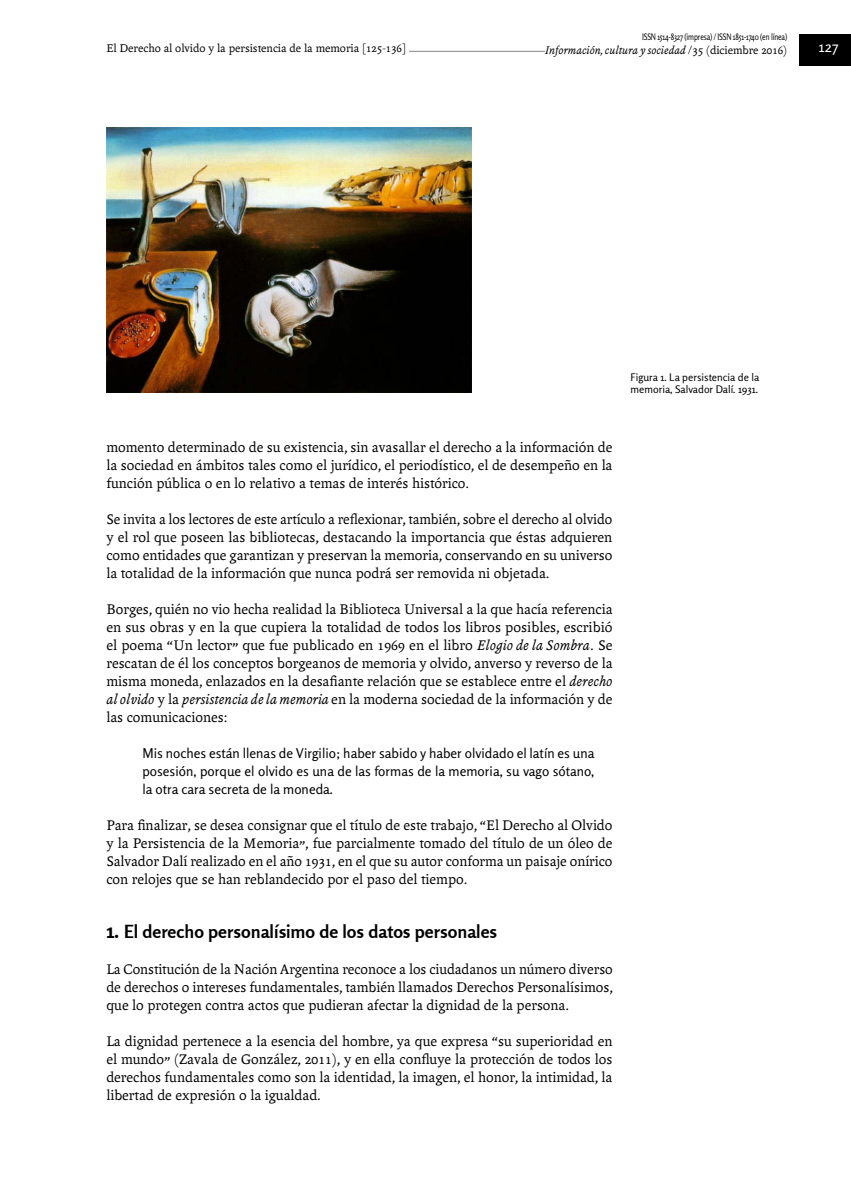
<style>
.page{position:relative;width:851px;height:1191px;background:#fff}
.page>*{position:absolute;margin:0;border:0;box-sizing:border-box;transform-origin:0 0}
.Art____Subtítulo{font:700 18px "Rosario";color:#000}
.Art____Texto_princip{font:15px/18px "Andralis ND Os F";color:#000;text-align:justify}
.t1{font:15px "Rosario";color:#fff}
.Art____Cita{font:13.5px/18px "Rosario";color:#000;text-align:justify}
.Maqueta____Encabezad{font:12px "Andralis ND Os F";color:#000}
.t2{font:italic 12px "Andralis ND Os F";color:#000}
.Nota_al_pie_o_Img{font:10.5px/12.6px "Rosario";color:#000}
.t3{font:9px "Rosario";letter-spacing:-.02em;color:#000;scale:.8 1}
.s1{font-style:normal}
.s2{font-style:italic}
.s3{font-size:21px}
</style>
<div class="page">
<hr style="left:106px;top:51px;width:546px;height:1px;background:#87888a">
<div style="left:545px;top:44px;width:242px;height:15px;background:#fff"></div>
<div style="left:799px;top:35px;width:51px;height:31px;background:#000"></div>
<div style="left:106px;top:41px;width:303px;height:15px;background:#fff"></div>
<img style="left:106px;top:128px;width:365px;height:264px">
<p class="t3" style="left:642px;top:31px;width:183px">ISSN 1514-8327 (impresa) / ISSN 1851-1740 (en línea)</p>
<p class="Maqueta____Encabezad" style="left:106px;top:42px;width:301px">El Derecho al olvido y la persistencia de la memoria [125-136]</p>
<p class="t2" style="left:545px;top:44px;width:243px">Información, cultura y sociedad <span class="s1">/35 (diciembre 2016)</span></p>
<p class="t1" style="left:818px;top:38px;width:21px">127</p>
<p class="Art____Texto_princip" style="left:106px;top:438px;width:507px">momento determinado de su existencia, sin avasallar el derecho a la información de la sociedad en ámbitos tales como el jurídico, el periodístico, el de desempeño en la función pública o en lo relativo a temas de interés histórico.</p>
<p class="Art____Texto_princip" style="left:106px;top:510px;width:507px">Se invita a los lectores de este artículo a reflexionar, también, sobre el derecho al olvido y el rol que poseen las bibliotecas, destacando la importancia que éstas adquieren como entidades que garantizan y preservan la memoria, conservando en su universo la totalidad de la información que nunca podrá ser removida ni objetada.</p>
<p class="Art____Texto_princip" style="left:106px;top:600px;width:507px">Borges, quién no vio hecha realidad la Biblioteca Universal a la que hacía referencia en sus obras y en la que cupiera la totalidad de todos los libros posibles, escribió el poema “Un lector” que fue publicado en 1969 en el libro <span class="s2">Elogio de la Sombra</span>. Se rescatan de él los conceptos borgeanos de memoria y olvido, anverso y reverso de la misma moneda, enlazados en la desafiante relación que se establece entre el <span class="s2">derecho al olvido</span> y la <span class="s2">persistencia de la memoria</span> en la moderna sociedad de la información y de las comunicaciones:</p>
<p class="Art____Cita" style="left:142px;top:744px;width:453px">Mis noches están llenas de Virgilio; haber sabido y haber olvidado el latín es una posesión, porque el olvido es una de las formas de la memoria, su vago sótano, la otra cara secreta de la moneda.</p>
<p class="Art____Texto_princip" style="left:106px;top:816px;width:507px">Para finalizar, se desea consignar que el título de este trabajo, “El Derecho al Olvido y la Persistencia de la Memoria”, fue parcialmente tomado del título de un óleo de Salvador Dalí realizado en el año 1931, en el que su autor conforma un paisaje onírico con relojes que se han reblandecido por el paso del tiempo.</p>
<p class="Art____Subtítulo" style="left:106px;top:920px;width:392px"><span class="s3">1.</span> El derecho personalísimo de los datos personales</p>
<p class="Art____Texto_princip" style="left:106px;top:960px;width:508px">La Constitución de la Nación Argentina reconoce a los ciudadanos un número diverso de derechos o intereses fundamentales, también llamados Derechos Personalísimos, que lo protegen contra actos que pudieran afectar la dignidad de la persona.</p>
<p class="Art____Texto_princip" style="left:106px;top:1032px;width:507px">La dignidad pertenece a la esencia del hombre, ya que expresa “su superioridad en el mundo” (Zavala de González, 2011), y en ella confluye la protección de todos los derechos fundamentales como son la identidad, la imagen, el honor, la intimidad, la libertad de expresión o la igualdad.</p>
<p class="Nota_al_pie_o_Img" style="left:630px;top:370px;width:130px">Figura 1. La persistencia de la memoria, Salvador Dalí. 1931.</p>
</div>
